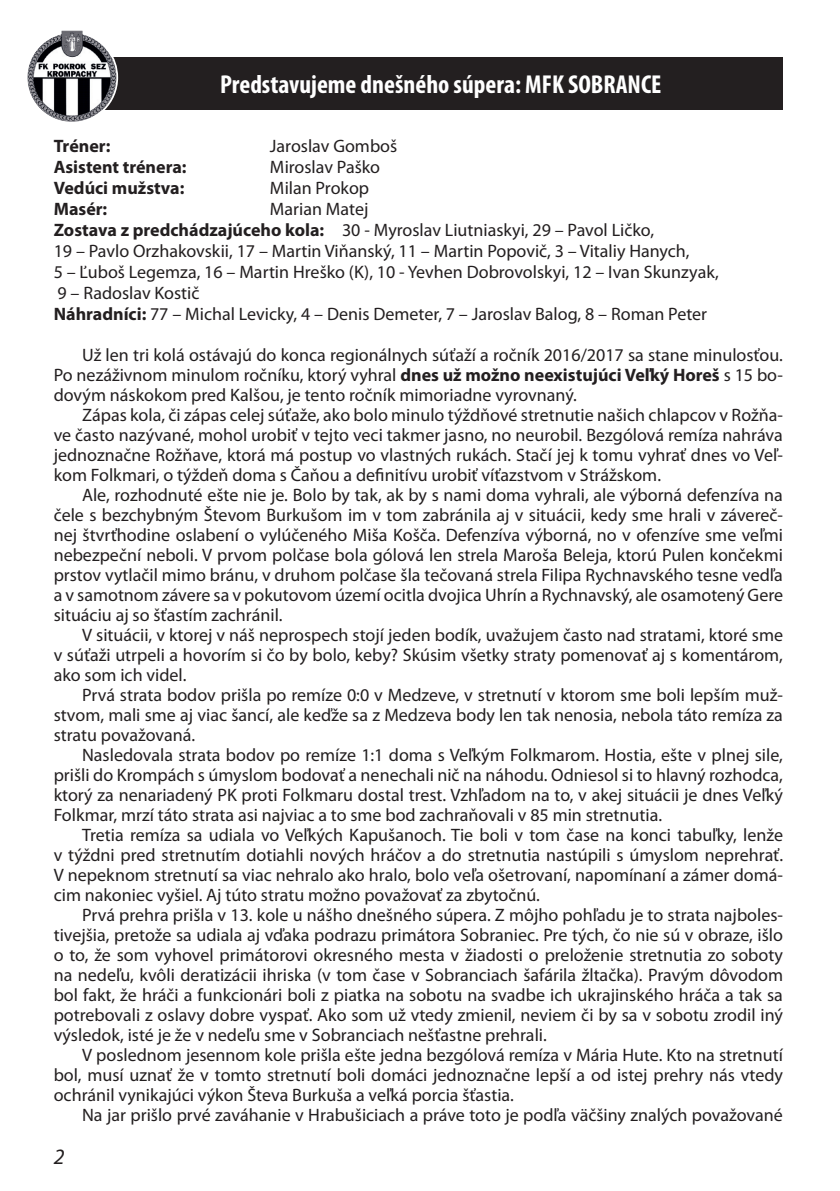
<style>
.page{position:relative;width:840px;height:1191px;background:#fff}
.page>*{position:absolute;margin:0;border:0;box-sizing:border-box;transform-origin:0 0}
.t1{font:700 condensed 26px "Myriad Pro";color:#fff}
.t2{font:italic 22px "Myriad Pro";color:#231f20}
.t3{font:18px/20px "Myriad Pro";color:#231f20;text-align:justify}
.t4{font:700 18px "Myriad Pro";color:#231f20}
.s1{font-weight:700}
</style>
<div class="page">
<div style="left:98px;top:57px;width:684px;height:53px;background:#231f20"></div>
<svg style="left:27px;top:30px;width:91px;height:92px"></svg>
<h1 class="t1" style="left:220px;top:68px;width:443px">Predstavujeme dnešného súpera: MFK SOBRANCE</h1>
<p class="t4" style="left:54px;top:134px;width:58px">Tréner:</p>
<p class="t3" style="left:270px;top:135px;width:129px">Jaroslav Gomboš</p>
<p class="t4" style="left:54px;top:155px;width:134px">Asistent trénera:</p>
<p class="t3" style="left:270px;top:156px;width:112px">Miroslav Paško</p>
<p class="t4" style="left:54px;top:176px;width:132px">Vedúci mužstva:</p>
<p class="t3" style="left:270px;top:177px;width:101px">Milan Prokop</p>
<p class="t4" style="left:54px;top:197px;width:55px">Masér:</p>
<p class="t3" style="left:54px;top:198px;width:666px;line-height:21px;text-align:left;text-indent:216px">Marian Matej<br><span class="s1">Zostava z predchádzajúceho kola:</span> 30 - Myroslav Liutniaskyi, 29 – Pavol Ličko,<br>19 – Pavlo Orzhakovskii, 17 – Martin Viňanský, 11 – Martin Popovič, 3 – Vitaliy Hanych,<br>5 – Ľuboš Legemza, 16 – Martin Hreško (K), 10 - Yevhen Dobrovolskyi, 12 – Ivan Skunzyak, 9 – Radoslav Kostič<br><span class="s1">Náhradníci:</span> 77 – Michal Levicky, 4 – Denis Demeter, 7 – Jaroslav Balog, 8 – Roman Peter</p>
<p class="t3" style="left:54px;top:344px;width:730px;text-indent:28px">Už len tri kolá ostávajú do konca regionálnych súťaží a ročník 2016/2017 sa stane minulosťou.<br>Po nezáživnom minulom ročníku, ktorý vyhral <span class="s1">dnes už možno neexistujúci Veľký Horeš</span> s 15 bo&shy;dovým náskokom pred Kalšou, je tento ročník mimoriadne vyrovnaný.</p>
<p class="t3" style="left:54px;top:404px;width:730px;text-indent:28px">Zápas kola, či zápas celej súťaže, ako bolo minulo týždňové stretnutie našich chlapcov v Rožňa&shy;ve často nazývané, mohol urobiť v tejto veci takmer jasno, no neurobil. Bezgólová remíza nahráva jednoznačne Rožňave, ktorá má postup vo vlastných rukách. Stačí jej k tomu vyhrať dnes vo Veľ&shy;kom Folkmari, o týždeň doma s Čaňou a definitívu urobiť víťazstvom v Strážskom.</p>
<p class="t3" style="left:54px;top:484px;width:730px;text-indent:28px">Ale, rozhodnuté ešte nie je. Bolo by tak, ak by s nami doma vyhrali, ale výborná defenzíva na čele s bezchybným Števom Burkušom im v tom zabránila aj v situácii, kedy sme hrali v závereč&shy;nej štvrťhodine oslabení o vylúčeného Miša Košča. Defenzíva výborná, no v ofenzíve sme veľmi nebezpeční neboli. V prvom polčase bola gólová len strela Maroša Beleja, ktorú Pulen končekmi prstov vytlačil mimo bránu, v druhom polčase šla tečovaná strela Filipa Rychnavského tesne vedľa a v samotnom závere sa v pokutovom území ocitla dvojica Uhrín a Rychnavský, ale osamotený Gere situáciu aj so šťastím zachránil.</p>
<p class="t3" style="left:54px;top:624px;width:730px;text-indent:28px">V situácii, v ktorej v náš neprospech stojí jeden bodík, uvažujem často nad stratami, ktoré sme v súťaži utrpeli a hovorím si čo by bolo, keby? Skúsim všetky straty pomenovať aj s komentárom, ako som ich videl.</p>
<p class="t3" style="left:54px;top:684px;width:730px;text-indent:28px">Prvá strata bodov prišla po remíze 0:0 v Medzeve, v stretnutí v ktorom sme boli lepším muž&shy;stvom, mali sme aj viac šancí, ale keďže sa z Medzeva body len tak nenosia, nebola táto remíza za stratu považovaná.</p>
<p class="t3" style="left:54px;top:744px;width:730px;text-indent:28px">Nasledovala strata bodov po remíze 1:1 doma s Veľkým Folkmarom. Hostia, ešte v plnej sile, prišli do Krompách s úmyslom bodovať a nenechali nič na náhodu. Odniesol si to hlavný rozhodca, ktorý za nenariadený PK proti Folkmaru dostal trest. Vzhľadom na to, v akej situácii je dnes Veľký Folkmar, mrzí táto strata asi najviac a to sme bod zachraňovali v 85 min stretnutia.</p>
<p class="t3" style="left:54px;top:824px;width:730px;text-indent:28px">Tretia remíza sa udiala vo Veľkých Kapušanoch. Tie boli v tom čase na konci tabuľky, lenže v týždni pred stretnutím dotiahli nových hráčov a do stretnutia nastúpili s úmyslom neprehrať.<br>V nepeknom stretnutí sa viac nehralo ako hralo, bolo veľa ošetrovaní, napomínaní a zámer domá&shy;cim nakoniec vyšiel. Aj túto stratu možno považovať za zbytočnú.</p>
<p class="t3" style="left:54px;top:904px;width:730px;text-indent:28px">Prvá prehra prišla v 13. kole u nášho dnešného súpera. Z môjho pohľadu je to strata najboles&shy;tivejšia, pretože sa udiala aj vďaka podrazu primátora Sobraniec. Pre tých, čo nie sú v obraze, išlo o to, že som vyhovel primátorovi okresného mesta v žiadosti o preloženie stretnutia zo soboty na nedeľu, kvôli deratizácii ihriska (v tom čase v Sobranciach šafárila žltačka). Pravým dôvodom bol fakt, že hráči a funkcionári boli z piatka na sobotu na svadbe ich ukrajinského hráča a tak sa potrebovali z oslavy dobre vyspať. Ako som už vtedy zmienil, neviem či by sa v sobotu zrodil iný výsledok, isté je že v nedeľu sme v Sobranciach nešťastne prehrali.</p>
<p class="t3" style="left:54px;top:1044px;width:730px;text-indent:28px">V poslednom jesennom kole prišla ešte jedna bezgólová remíza v Mária Hute. Kto na stretnutí bol, musí uznať že v tomto stretnutí boli domáci jednoznačne lepší a od istej prehry nás vtedy ochránil vynikajúci výkon Števa Burkuša a veľká porcia šťastia.</p>
<p class="t3" style="left:82px;top:1104px;width:702px">Na jar prišlo prvé zaváhanie v Hrabušiciach a práve toto je podľa väčšiny znalých považované</p>
<p class="t2" style="left:54px;top:1142px;width:12px">2</p>
</div>
